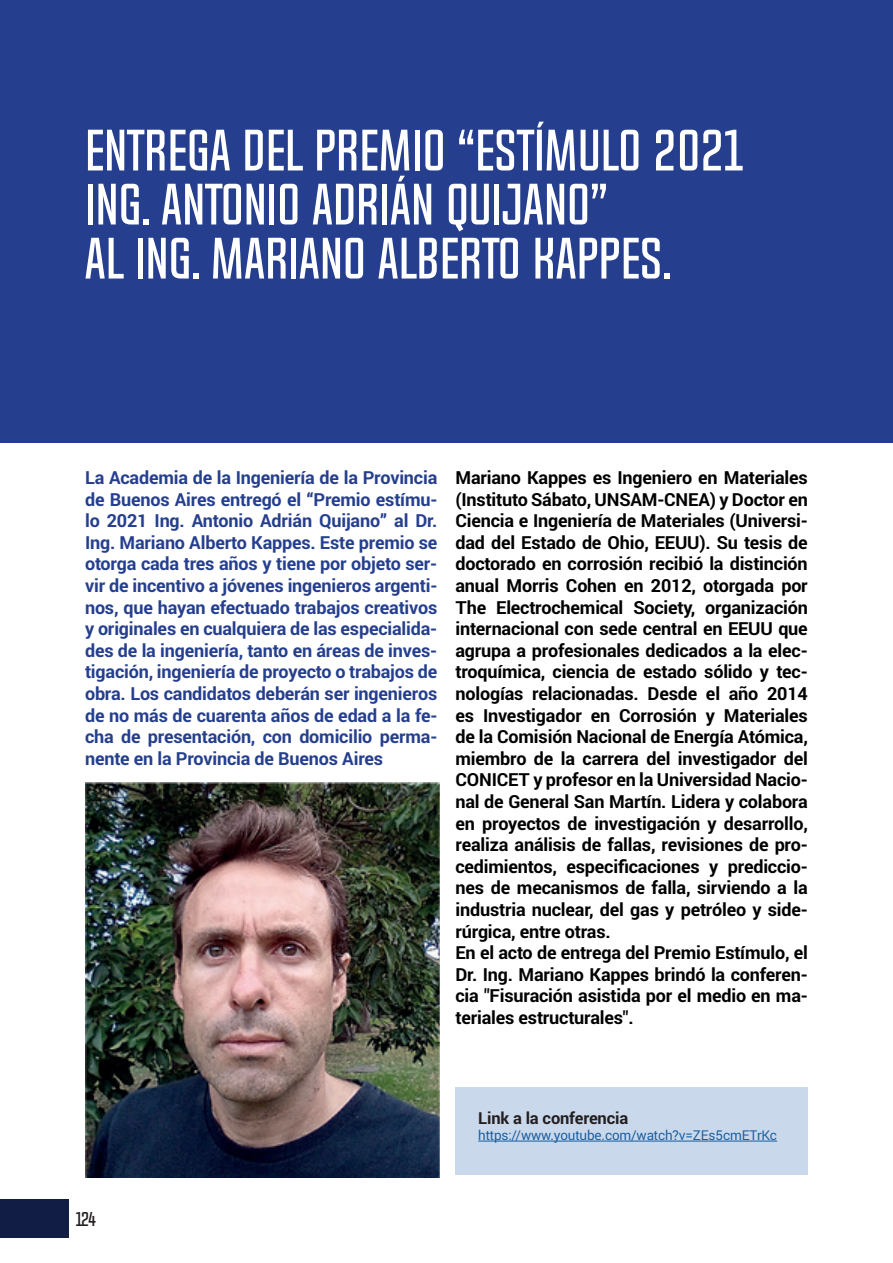
<style>
.page{position:relative;width:893px;height:1263px;background:#fff}
.page>*{position:absolute;margin:0;border:0;box-sizing:border-box;transform-origin:0 0}
.t1{font:52.5px/54px "Chosence";color:#fff}
.t2{font:700 18px/21.6px "Roboto";letter-spacing:-.01em;color:#000}
.t3{font:700 18px/21.6px "Roboto";letter-spacing:-.01em;color:#253f8e;text-align:justify}
.t4{font:18px "Chosence";color:#231f20}
.t5{font:700 16.5px "Roboto";letter-spacing:-.01em;color:#231f20}
.t6{font:13.5px "Roboto";letter-spacing:-.01em;color:#175d9e}
</style>
<div class="page">
<div style="left:0;top:1199px;width:68px;height:38px;background:#111d44"></div>
<div style="left:0;top:0;width:893px;height:442px;background:#253f8e"></div>
<img style="left:86px;top:782px;width:353px;height:396px">
<div style="left:455px;top:1087px;width:353px;height:88px;background:#cad8ec"></div>
<hr style="left:478px;top:1141px;width:299px;height:1px;background:#175d9e">
<h1 class="t1" style="left:85px;top:123px;width:659px">ENTREGA DEL PREMIO “ESTÍMULO 2021<br>ING. ANTONIO ADRIÁN QUIJANO”<br>AL ING. MARIANO ALBERTO KAPPES.</h1>
<p class="t3" style="left:85px;top:466px;width:354px">La Academia de la Ingeniería de la Provincia de Buenos Aires entregó el “Premio estímu&shy;lo 2021 Ing. Antonio Adrián Quijano” al Dr.<br>Ing. Mariano Alberto Kappes. Este premio se otorga cada tres años y tiene por objeto ser&shy;vir de incentivo a jóvenes ingenieros argenti&shy;nos, que hayan efectuado trabajos creativos y originales en cualquiera de las especialida&shy;des de la ingeniería, tanto en áreas de inves&shy;tigación, ingeniería de proyecto o trabajos de obra. Los candidatos deberán ser ingenieros de no más de cuarenta años de edad a la fe&shy;cha de presentación, con domicilio perma&shy;nente en la Provincia de Buenos Aires</p>
<p class="t2" style="left:455px;top:466px;width:354px">Mariano Kappes es Ingeniero en Materiales (Instituto Sábato, UNSAM-CNEA) y Doctor en Ciencia e Ingeniería de Materiales (Universi&shy;dad del Estado de Ohio, EEUU). Su tesis de doctorado en corrosión recibió la distinción anual Morris Cohen en 2012, otorgada por The Electrochemical Society, organización internacional con sede central en EEUU que agrupa a profesionales dedicados a la elec&shy;troquímica, ciencia de estado sólido y tec&shy;nologías relacionadas. Desde el año 2014 es Investigador en Corrosión y Materiales de la Comisión Nacional de Energía Atómica, miembro de la carrera del investigador del CONICET y profesor en la Universidad Nacio&shy;nal de General San Martín. Lidera y colabora en proyectos de investigación y desarrollo, realiza análisis de fallas, revisiones de pro&shy;cedimientos, especificaciones y prediccio&shy;nes de mecanismos de falla, sirviendo a la industria nuclear, del gas y petróleo y side&shy;rúrgica, entre otras.<br>En el acto de entrega del Premio Estímulo, el Dr. Ing. Mariano Kappes brindó la conferen&shy;cia "Fisuración asistida por el medio en ma&shy;teriales estructurales".</p>
<p class="t4" style="left:76px;top:1209px;width:22px">124</p>
<p class="t5" style="left:478px;top:1106px;width:152px">Link a la conferencia</p>
<p class="t6" style="left:478px;top:1126px;width:300px">https://www.youtube.com/watch?v=ZEs5cmETrKc</p>
</div>
